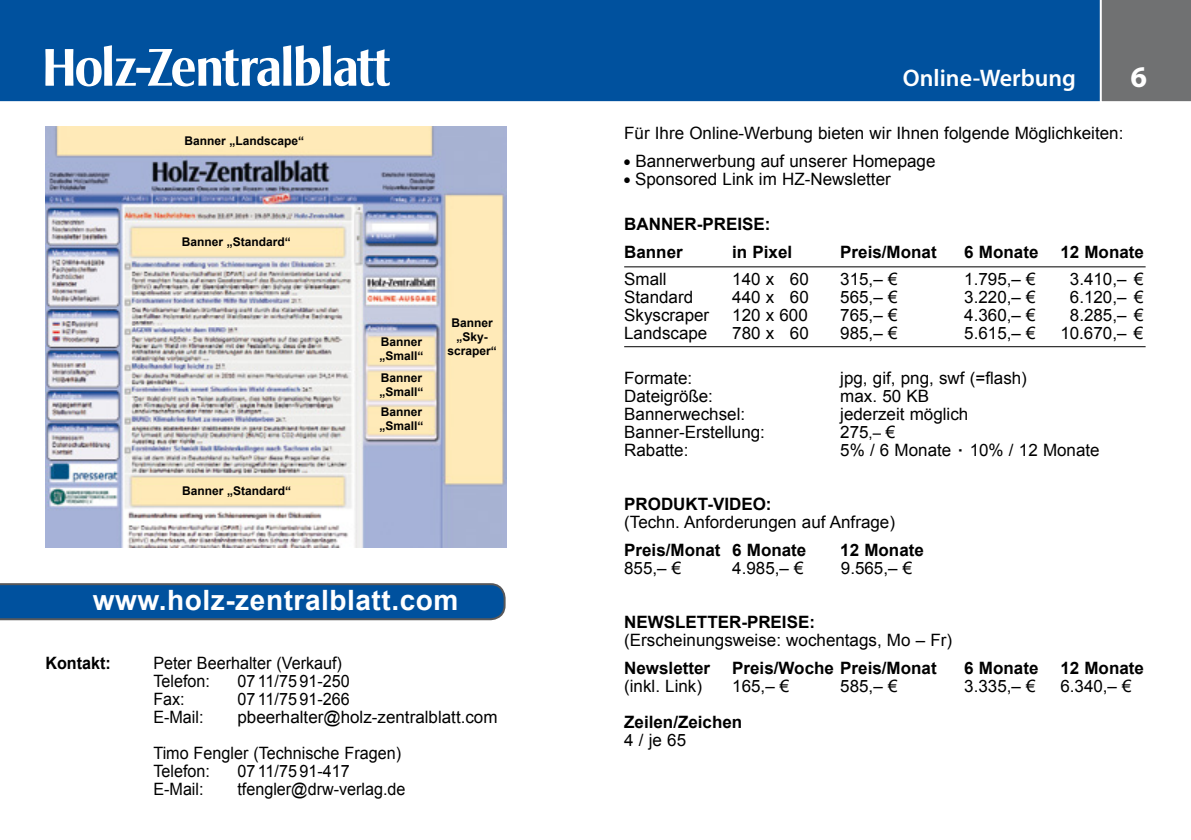
<style>
.page{position:relative;width:1191px;height:840px;background:#fff}
.page>*{position:absolute;margin:0;border:0;box-sizing:border-box;transform-origin:0 0}
.t1{font:700 30px "Myriad Pro";color:#fff}
.t2{font:700 28px "Arial";letter-spacing:.02em;color:#fff}
.t3{font:600 24px "Myriad Pro";color:#fff}
.t4{font:17px/36px "Arial";color:#000}
.t5{font:700 17px/28px "Arial";color:#000}
.t6{font:17px/18px "Arial";color:#000;scale:.95 1}
.t7{font:700 17px "Arial";color:#000;scale:.95 1}
.t8{font:700 12px/14px "Arial";color:#000}
.s1{font-size:15px}
.s2{font-size:24px}
</style>
<div class="page">
<svg style="left:0;top:583px;width:505px;height:37px;background:#0b5397"></svg>
<div style="left:0;top:0;width:1099px;height:102px;background:#00519e"></div>
<div style="left:1099px;top:0;width:92px;height:102px;background:#707172"></div>
<svg style="left:45px;top:45px;width:345px;height:41px"></svg>
<hr style="left:624px;top:266px;width:521px;height:1px;background:#000">
<hr style="left:624px;top:346px;width:521px;height:1px;background:#000">
<img style="left:45px;top:126px;width:461px;height:421px">
<p class="t8" style="left:184px;top:134px;width:121px">Banner „Landscape“</p>
<p class="t8" style="left:182px;top:235px;width:111px">Banner „Standard“</p>
<p class="t8" style="left:182px;top:483px;width:111px">Banner „Standard“</p>
<p class="t8" style="left:379px;top:335px;width:46px">Banner „Small“</p>
<p class="t8" style="left:379px;top:371px;width:46px">Banner „Small“</p>
<p class="t8" style="left:379px;top:405px;width:46px">Banner „Small“</p>
<p class="t8" style="left:447px;top:316px;width:51px;text-align:center">Banner „Sky&shy;scraper“</p>
<h2 class="t2" style="left:93px;top:581px;width:367px">www.holz-zentralblatt.com</h2>
<p class="t7" style="left:45px;top:651px;width:70px">Kontakt:</p>
<p class="t6" style="left:153px;top:654px;width:200px">Peter Beerhalter (Verkauf)<br>Telefon:</p>
<p class="t6" style="left:237px;top:672px;width:120px">07 11/75 91-250</p>
<p class="t6" style="left:153px;top:690px;width:35px">Fax:</p>
<p class="t6" style="left:237px;top:690px;width:120px">07 11/75 91-266</p>
<p class="t6" style="left:153px;top:708px;width:54px">E-Mail:</p>
<p class="t4" style="left:153px;top:699px;width:346px;text-indent:84px">pbeerhalter@holz-zentralblatt.com<br>Timo Fengler (Technische Fragen)</p>
<p class="t6" style="left:153px;top:762px;width:61px">Telefon:</p>
<p class="t6" style="left:237px;top:762px;width:120px">07 11/75 91-417</p>
<p class="t6" style="left:153px;top:780px;width:54px">E-Mail:</p>
<p class="t6" style="left:237px;top:780px;width:178px">tfengler@drw-verlag.de</p>
<h3 class="t3" style="left:903px;top:63px;width:174px">Online-Werbung</h3>
<h1 class="t1" style="left:1130px;top:57px;width:18px">6</h1>
<p class="t4" style="left:624px;top:115px;width:501px">Für Ihre Online-Werbung bieten wir Ihnen folgende Möglichkeiten:</p>
<p class="t4" style="left:624px;top:143px;width:313px">● Bannerwerbung auf unserer Homepage</p>
<p class="t4" style="left:624px;top:161px;width:268px">● Sponsored Link im HZ-Newsletter</p>
<p class="t5" style="left:624px;top:210px;width:148px">BANNER-PREISE:<br>Banner</p>
<p class="t5" style="left:732px;top:238px;width:61px">in Pixel</p>
<p class="t5" style="left:840px;top:238px;width:98px">Preis/Monat</p>
<p class="t5" style="left:964px;top:238px;width:76px">6 Monate</p>
<p class="t5" style="left:1060px;top:238px;width:85px">12 Monate</p>
<p class="t4" style="left:624px;top:261px;width:44px">Small</p>
<p class="t4" style="left:732px;top:261px;width:78px">140 x 60</p>
<p class="t4" style="left:840px;top:261px;width:59px">315,– €</p>
<p class="t4" style="left:964px;top:261px;width:73px">1.795,– €</p>
<p class="t4" style="left:1069px;top:261px;width:75px">3.410,– €</p>
<p class="t4" style="left:624px;top:279px;width:70px">Standard</p>
<p class="t4" style="left:732px;top:279px;width:78px">440 x 60</p>
<p class="t4" style="left:840px;top:279px;width:59px">565,– €</p>
<p class="t4" style="left:964px;top:279px;width:73px">3.220,– €</p>
<p class="t4" style="left:1069px;top:279px;width:75px">6.120,– €</p>
<p class="t4" style="left:624px;top:297px;width:87px">Skyscraper</p>
<p class="t4" style="left:732px;top:297px;width:77px">120 x 600</p>
<p class="t4" style="left:840px;top:297px;width:59px">765,– €</p>
<p class="t4" style="left:964px;top:297px;width:73px">4.360,– €</p>
<p class="t4" style="left:1069px;top:297px;width:75px">8.285,– €</p>
<p class="t4" style="left:624px;top:315px;width:85px">Landscape</p>
<p class="t4" style="left:732px;top:315px;width:78px">780 x 60</p>
<p class="t4" style="left:840px;top:315px;width:59px">985,– €</p>
<p class="t4" style="left:964px;top:315px;width:73px">5.615,– €</p>
<p class="t4" style="left:1060px;top:315px;width:85px">10.670,– €</p>
<p class="t4" style="left:624px;top:360px;width:70px">Formate:</p>
<p class="t4" style="left:840px;top:360px;width:188px">jpg, gif, png, swf (=flash)</p>
<p class="t4" style="left:624px;top:378px;width:90px">Dateigröße:</p>
<p class="t4" style="left:840px;top:378px;width:90px">max. 50 KB</p>
<p class="t4" style="left:624px;top:396px;width:122px">Bannerwechsel:</p>
<p class="t4" style="left:840px;top:396px;width:130px">jederzeit möglich</p>
<p class="t4" style="left:624px;top:414px;width:142px">Banner-Erstellung:</p>
<p class="t4" style="left:840px;top:414px;width:56px">275<span class="s1">,–</span> €</p>
<p class="t4" style="left:624px;top:432px;width:66px">Rabatte:</p>
<p class="t4" style="left:840px;top:432px;width:261px">5% / 6 Monate <span class="s2">·</span> 10% / 12 Monate</p>
<p class="t5" style="left:624px;top:490px;width:149px">PRODUKT-VIDEO:</p>
<p class="t4" style="left:624px;top:504px;width:272px">(Techn. Anforderungen auf Anfrage)</p>
<p class="t5" style="left:624px;top:536px;width:184px">Preis/Monat 6 Monate</p>
<p class="t5" style="left:840px;top:536px;width:85px">12 Monate</p>
<p class="t4" style="left:624px;top:550px;width:59px">855,– €</p>
<p class="t4" style="left:732px;top:550px;width:73px">4.985,– €</p>
<p class="t4" style="left:841px;top:550px;width:73px">9.565,– €</p>
<p class="t5" style="left:624px;top:608px;width:192px">NEWSLETTER-PREISE:</p>
<p class="t4" style="left:624px;top:622px;width:329px">(Erscheinungsweise: wochentags, Mo – Fr)</p>
<p class="t5" style="left:624px;top:654px;width:87px">Newsletter</p>
<p class="t5" style="left:732px;top:654px;width:206px">Preis/Woche Preis/Monat</p>
<p class="t5" style="left:964px;top:654px;width:76px">6 Monate</p>
<p class="t5" style="left:1060px;top:654px;width:85px">12 Monate</p>
<p class="t4" style="left:624px;top:668px;width:79px">(inkl. Link)</p>
<p class="t4" style="left:732px;top:668px;width:59px">165,– €</p>
<p class="t4" style="left:840px;top:668px;width:59px">585,– €</p>
<p class="t4" style="left:964px;top:668px;width:73px">3.335,– €</p>
<p class="t4" style="left:1060px;top:668px;width:73px">6.340,– €</p>
<p class="t5" style="left:624px;top:708px;width:120px">Zeilen/Zeichen</p>
<p class="t4" style="left:624px;top:722px;width:63px">4 / je 65</p>
</div>
